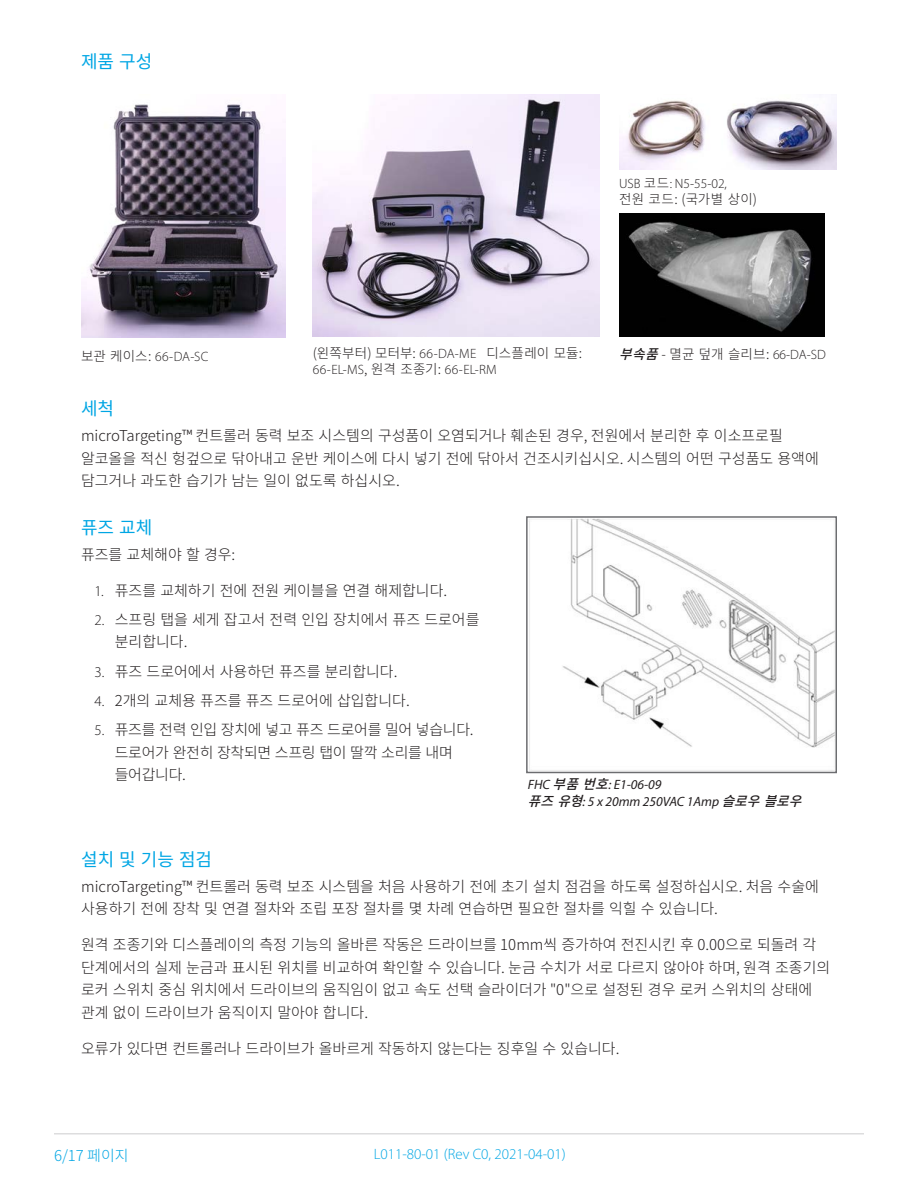
<style>
.page{position:relative;width:918px;height:1188px;background:#fff}
.page>*{position:absolute;margin:0;border:0;box-sizing:border-box;transform-origin:0 0}
.Heading1{font:18px "Noto Sans KR";color:#00a6e4}
.Body1{font:300 15px/22.5px "Noto Sans KR";color:#231f20}
.Body1-2{font:300 15px/22.5px "Noto Sans KR";letter-spacing:-.02em;color:#231f20}
.t1{font:300 15px "Myriad Pro";color:#00a6e4}
.t2{font:300 15px "Noto Sans KR";color:#00a6e4}
.t3{font:300 13.5px/16.2px "Noto Sans KR";letter-spacing:.005em;color:#231f20}
.t4{font:italic 13.5px "Myriad Pro";color:#231f20}
.t5{font:300 13.5px "Myriad Pro";color:#231f20}
.s1{font-family:"Myriad Pro"}
.s2{font-family:"Noto Sans KR"}
.s3{font-weight:500;font-style:italic}
.s4{font-family:"Noto Sans KR";font-weight:500}
</style>
<div class="page">
<hr style="left:54px;top:1133px;width:810px;height:2px;background:#ddddde">
<img style="left:81px;top:103px;width:205px;height:235px">
<img style="left:619px;top:100px;width:218px;height:70px">
<img style="left:313px;top:94px;width:286px;height:243px">
<img style="left:619px;top:213px;width:206px;height:124px">
<img style="left:529px;top:519px;width:305px;height:251px">
<div style="left:526px;top:516px;width:311px;height:257px;border:2px solid #6c6d70"></div>
<p class="Heading1" style="left:81px;top:52px;width:73px">제품 구성</p>
<p class="t3" style="left:619px;top:175px;width:139px"><span class="s1">USB</span> 코드<span class="s1">: N5-55-02,<br></span>전원 코드: (국가별 상이)</p>
<p class="t5" style="left:81px;top:349px;width:129px"><span class="s2">보관 케이스:</span> 66-DA-SC</p>
<p class="t3" style="left:313px;top:345px;width:271px">(왼쪽부터) 모터부: <span class="s1">66-DA-ME</span> 디스플레이 모듈:<br><span class="s1">66-EL-MS</span>, 원격 조종기: <span class="s1">66-EL-RM</span></p>
<p class="t3" style="left:619px;top:346px;width:208px"><span class="s3">부속품</span>- 멸균 덮개 슬리브: <span class="s1">66-DA-SD</span></p>
<p class="Heading1" style="left:81px;top:399px;width:35px">세척</p>
<p class="Body1" style="left:81px;top:425px;width:739px">microTargeting™ 컨트롤러 동력 보조 시스템의 구성품이 오염되거나 훼손된 경우, 전원에서 분리한 후 이소프로필 알코올을 적신 헝겊으로 닦아내고 운반 케이스에 다시 넣기 전에 닦아서 건조시키십시오. 시스템의 어떤 구성품도 용액에 담그거나 과도한 습기가 남는 일이 없도록 하십시오.</p>
<p class="Heading1" style="left:81px;top:517px;width:73px">퓨즈 교체</p>
<p class="Body1" style="left:81px;top:543px;width:156px">퓨즈를 교체해야 할 경우:</p>
<p class="Body1" style="left:95px;top:579px;width:354px"><span class="s1">1.</span> 퓨즈를 교체하기 전에 전원 케이블을 연결 해제합니다.</p>
<p class="Body1" style="left:115px;top:608px;width:366px;text-indent:-20px"><span class="s1">2.</span> 스프링 탭을 세게 잡고서 전력 인입 장치에서 퓨즈 드로어를 분리합니다.</p>
<p class="Body1" style="left:95px;top:660px;width:304px"><span class="s1">3.</span> 퓨즈 드로어에서 사용하던 퓨즈를 분리합니다.</p>
<p class="Body1" style="left:95px;top:689px;width:317px"><span class="s1">4.</span> 2개의 교체용 퓨즈를 퓨즈 드로어에 삽입합니다.</p>
<p class="Body1-2" style="left:115px;top:719px;width:360px;text-indent:-20px"><span class="s1">5.</span> 퓨즈를 전력 인입 장치에 넣고 퓨즈 드로어를 밀어 넣습니다. 드로어가 완전히 장착되면 스프링 탭이 딸깍 소리를 내며 들어갑니다.</p>
<p class="t4" style="left:528px;top:777px;width:135px">FHC <span class="s4">부품번호</span>: E1-06-09</p>
<p class="t4" style="left:528px;top:793px;width:285px"><span class="s4">퓨즈유형</span>: 5 x 20mm 250VAC 1Amp <span class="s4">슬로우블로우</span></p>
<p class="Heading1" style="left:81px;top:850px;width:133px">설치 및 기능 점검</p>
<p class="Body1" style="left:81px;top:876px;width:739px">microTargeting™ 컨트롤러 동력 보조 시스템을 처음 사용하기 전에 초기 설치 점검을 하도록 설정하십시오. 처음 수술에 사용하기 전에 장착 및 연결 절차와 조립 포장 절차를 몇 차례 연습하면 필요한 절차를 익힐 수 있습니다.</p>
<p class="Body1" style="left:81px;top:934px;width:751px">원격 조종기와 디스플레이의 측정 기능의 올바른 작동은 드라이브를 10mm씩 증가하여 전진시킨 후 0.00으로 되돌려 각 단계에서의 실제 눈금과 표시된 위치를 비교하여 확인할 수 있습니다. 눈금 수치가 서로 다르지 않아야 하며, 원격 조종기의 로커 스위치 중심 위치에서 드라이브의 움직임이 없고 속도 선택 슬라이더가 "0"으로 설정된 경우 로커 스위치의 상태에 관계 없이 드라이브가 움직이지 말아야 합니다.</p>
<p class="Body1" style="left:81px;top:1038px;width:540px">오류가 있다면 컨트롤러나 드라이브가 올바르게 작동하지 않는다는 징후일 수 있습니다.</p>
<p class="t2" style="left:54px;top:1147px;width:76px">6/17 페이지</p>
<p class="t1" style="left:374px;top:1145px;width:194px">L011-80-01 (Rev C0, 2021-04-01)</p>
</div>
